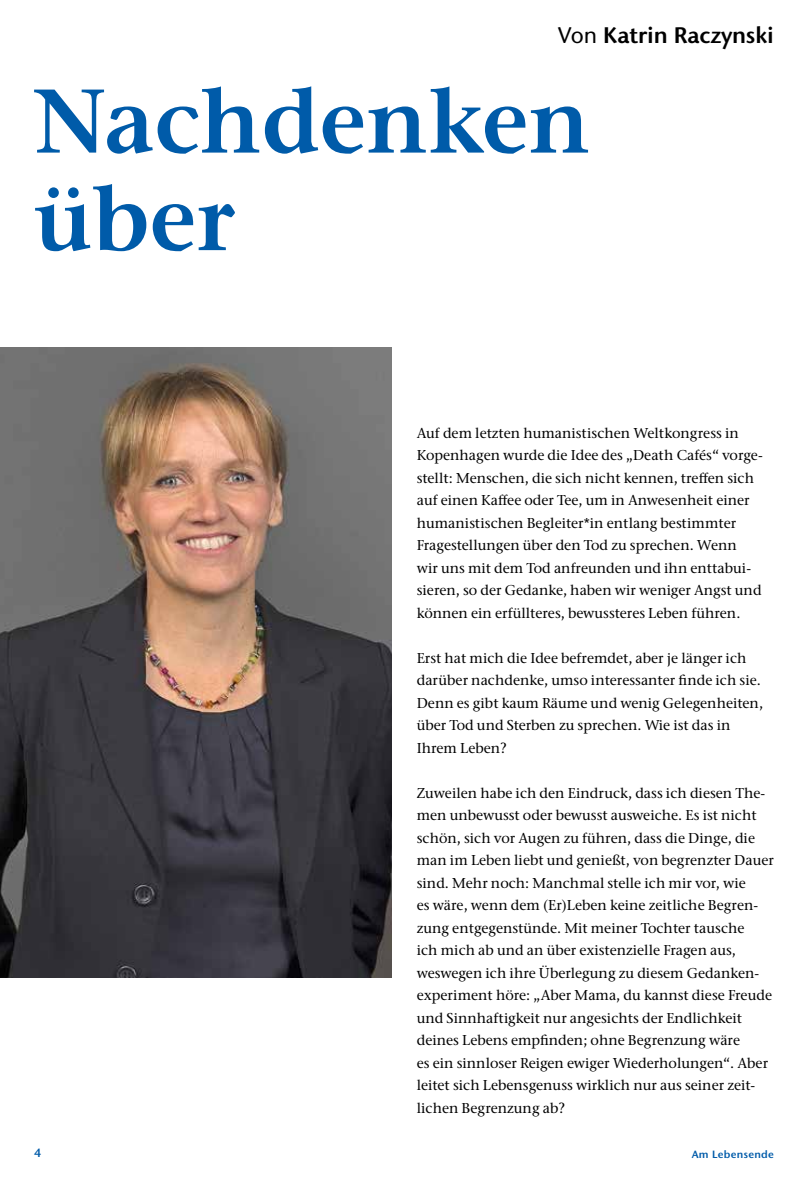
<style>
.page{position:relative;width:808px;height:1191px;background:#fff}
.page>*{position:absolute;margin:0;border:0;box-sizing:border-box;transform-origin:0 0}
.t1{font:600 90px/97.5px "Stone Serif ITC Pro";color:#005ba9}
.t2{font:600 22.5px "Stone Humanist ITC Pro";color:#000}
.t3{font:500 14.25px/22.5px "Stone Serif ITC Pro";color:#000}
.t4{font:600 12px "Stone Humanist ITC Pro";color:#005ba9}
.t5{font:600 10.5px "Stone Humanist ITC Pro";letter-spacing:.03em;color:#005ba9}
.s1{font-weight:500}
</style>
<div class="page">
<img style="left:0;top:348px;width:391px;height:630px">
<h2 class="t2" style="left:558px;top:20px;width:217px"><span class="s1">Von</span> Katrin Raczynski</h2>
<h1 class="t1" style="left:34px;top:74px;width:558px">Nachdenken über</h1>
<p class="t3" style="left:417px;top:421px;width:347px">Auf dem letzten humanistischen Weltkongress in Kopenhagen wurde die Idee des „Death Cafés“ vorge&shy;stellt: Menschen, die sich nicht kennen, treffen sich auf einen Kaffee oder Tee, um in Anwesenheit einer humanistischen Begleiter*in entlang bestimmter Fragestellungen über den Tod zu sprechen. Wenn<br>wir uns mit dem Tod anfreunden und ihn enttabui&shy;sieren, so der Gedanke, haben wir weniger Angst und können ein erfüllteres, bewussteres Leben führen.</p>
<p class="t3" style="left:417px;top:646px;width:348px">Erst hat mich die Idee befremdet, aber je länger ich darüber nachdenke, umso interessanter finde ich sie.<br>Denn es gibt kaum Räume und wenig Gelegenheiten, über Tod und Sterben zu sprechen. Wie ist das in Ihrem Leben?</p>
<p class="t3" style="left:417px;top:781px;width:359px">Zuweilen habe ich den Eindruck, dass ich diesen The&shy;men unbewusst oder bewusst ausweiche. Es ist nicht schön, sich vor Augen zu führen, dass die Dinge, die man im Leben liebt und genießt, von begrenzter Dauer sind. Mehr noch: Manchmal stelle ich mir vor, wie<br>es wäre, wenn dem (Er)Leben keine zeitliche Begren&shy;zung entgegenstünde. Mit meiner Tochter tausche<br>ich mich ab und an über existenzielle Fragen aus, weswegen ich ihre Überlegung zu diesem Gedanken&shy;experiment höre: „Aber Mama, du kannst diese Freude und Sinnhaftigkeit nur angesichts der Endlichkeit deines Lebens empfinden; ohne Begrenzung wäre<br>es ein sinnloser Reigen ewiger Wiederholungen“. Aber leitet sich Lebensgenuss wirklich nur aus seiner zeit&shy;lichen Begrenzung ab?</p>
<p class="t4" style="left:34px;top:1145px;width:9px">4</p>
<p class="t5" style="left:692px;top:1147px;width:84px">Am Lebensende</p>
</div>
